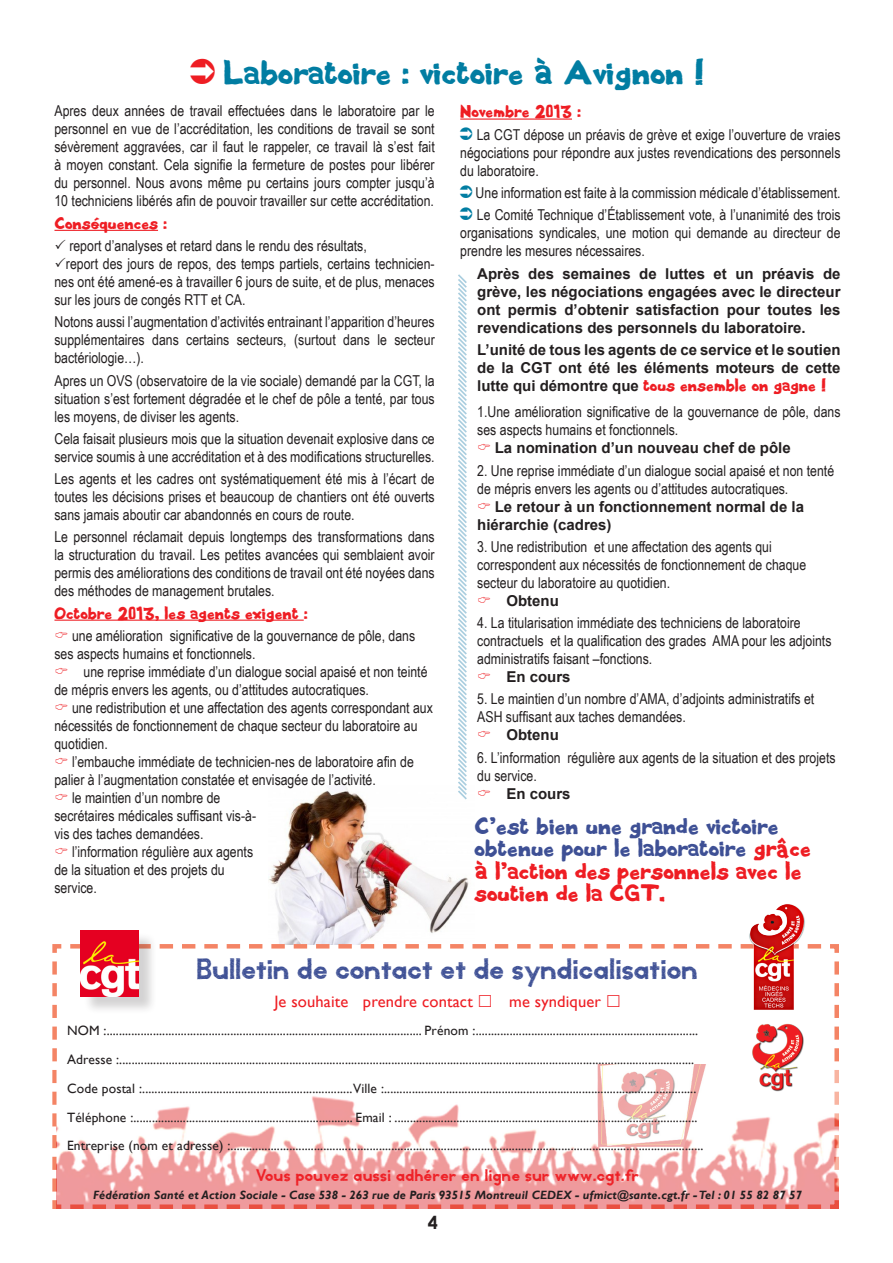
<style>
.page{position:relative;width:893px;height:1263px;background:#fff}
.page>*{position:absolute;margin:0;border:0;box-sizing:border-box;transform-origin:0 0}
.grandTitre{font:30px "Black Metal Sans";color:#017da2}
.txt_courant_3_col{font:21px/22.5px "Black Metal Sans";color:#3e5095}
.inter_2_coul{font:21px "Illuminate";letter-spacing:.03em;color:#3e5095}
.t1{font:700 18px "Century Gothic";color:#231f20}
.txt_courant{font:16.5px "Gill Sans";letter-spacing:.01em;color:#ee1d23}
.txt_courant_3_col-2{font:15px/18px "Arial Narrow";color:#231f20}
.txt_courant_3_col-3{font:700 15px/18px "Arial";color:#231f20;text-align:justify}
.txt_courant_3_col-4{font:15px "Black Metal Sans";color:#ee1d23}
.txt_courant-2{font:13.5px "Gill Sans";letter-spacing:.01em;color:#231f20}
.txt_courant-3{font:italic 700 12px "Gill Sans";letter-spacing:.01em;color:#231f20}
.txt_courant-4{font:12px "Illuminate";letter-spacing:.06em;color:#ee1d23}
.s1{font-family:"Arrowstfb";color:#ee1d23}
.s2{font-family:"Arrowstfb";color:#017da2}
.s3{font-family:"Black Metal Sans";font-weight:400;color:#ee1d23}
.s4{color:#ee1d23}
</style>
<div class="page">
<img style="left:269px;top:786px;width:200px;height:156px">
<hr style="left:54px;top:230px;width:104px;height:1px;background:#ee1d23">
<hr style="left:54px;top:620px;width:250px;height:1px;background:#ee1d23">
<hr style="left:460px;top:119px;width:112px;height:1px;background:#ee1d23">
<svg style="left:52px;top:942px;width:787px;height:267px"></svg>
<img style="left:56px;top:1065px;width:783px;height:144px">
<img style="left:745px;top:1016px;width:66px;height:82px">
<img style="left:747px;top:904px;width:58px;height:108px">
<div style="left:83px;top:932px;width:75px;height:83px;background:#231f20;opacity:.2"></div>
<img style="left:81px;top:930px;width:58px;height:66px">
<svg style="left:456px;top:274px;width:13px;height:527px"></svg>
<svg style="left:479px;top:994px;width:12px;height:12px"></svg>
<svg style="left:607px;top:994px;width:12px;height:12px"></svg>
<p class="grandTitre" style="left:191px;top:49px;width:514px"><span class="s1">L</span> Laboratoire : victoire à Avignon !</p>
<p class="txt_courant_3_col-2" style="left:54px;top:102px;width:382px;text-align:justify">Apres deux années de travail effectuées dans le laboratoire par le personnel en vue de l’accréditation, les conditions de travail se sont sévèrement aggravées, car il faut le rappeler, ce travail là s’est fait à moyen constant. Cela signifie la fermeture de postes pour libérer du personnel. Nous avons même pu certains jours compter jusqu’à 10 techniciens libérés afin de pouvoir travailler sur cette accréditation.</p>
<p class="txt_courant_3_col-4" style="left:54px;top:212px;width:114px">Conséquences :</p>
<p class="txt_courant_3_col-2" style="left:69px;top:236px;width:299px">report d’analyses et retard dans le rendu des résultats,</p>
<p class="txt_courant_3_col-2" style="left:54px;top:254px;width:382px;text-align:justify;text-indent:11px">report des jours de repos, des temps partiels, certains technicien&shy;nes ont été amené-es à travailler 6 jours de suite, et de plus, menaces sur les jours de congés RTT et CA.</p>
<p class="txt_courant_3_col-2" style="left:54px;top:312px;width:382px;text-align:justify">Notons aussi l’augmentation d’activités entrainant l’apparition d’heures supplémentaires dans certains secteurs, (surtout dans le secteur bactériologie…).</p>
<p class="txt_courant_3_col-2" style="left:54px;top:371px;width:382px;text-align:justify">Apres un OVS (observatoire de la vie sociale) demandé par la CGT, la situation s’est fortement dégradée et le chef de pôle a tenté, par tous les moyens, de diviser les agents.</p>
<p class="txt_courant_3_col-2" style="left:54px;top:429px;width:382px">Cela faisait plusieurs mois que la situation devenait explosive dans ce service soumis à une accréditation et à des modifications structurelles.</p>
<p class="txt_courant_3_col-2" style="left:54px;top:469px;width:382px;text-align:justify">Les agents et les cadres ont systématiquement été mis à l’écart de toutes les décisions prises et beaucoup de chantiers ont été ouverts sans jamais aboutir car abandonnés en cours de route.</p>
<p class="txt_courant_3_col-2" style="left:54px;top:527px;width:382px;text-align:justify">Le personnel réclamait depuis longtemps des transformations dans la structuration du travail. Les petites avancées qui semblaient avoir permis des améliorations des conditions de travail ont été noyées dans des méthodes de management brutales.</p>
<p class="txt_courant_3_col-4" style="left:54px;top:601px;width:255px">Octobre 2013, les agents exigent :</p>
<p class="txt_courant_3_col-2" style="left:54px;top:626px;width:362px;text-indent:18px">une amélioration significative de la gouvernance de pôle, dans ses aspects humains et fonctionnels.</p>
<p class="txt_courant_3_col-2" style="left:54px;top:662px;width:375px;text-indent:29px">une reprise immédiate d’un dialogue social apaisé et non teinté de mépris envers les agents, ou d’attitudes autocratiques.</p>
<p class="txt_courant_3_col-2" style="left:54px;top:698px;width:380px;text-indent:18px">une redistribution et une affectation des agents correspondant aux nécessités de fonctionnement de chaque secteur du laboratoire au quotidien.</p>
<p class="txt_courant_3_col-2" style="left:54px;top:752px;width:361px;text-indent:18px">l’embauche immédiate de technicien-nes de laboratoire afin de palier à l’augmentation constatée et envisagée de l’activité.</p>
<p class="txt_courant_3_col-2" style="left:54px;top:788px;width:203px;text-indent:18px">le maintien d’un nombre de secrétaires médicales suffisant vis-à&shy;vis des taches demandées.</p>
<p class="txt_courant_3_col-2" style="left:54px;top:842px;width:200px;text-indent:18px">l’information régulière aux agents de la situation et des projets du service.</p>
<p class="txt_courant_3_col-4" style="left:460px;top:100px;width:122px">Novembre 2013 :</p>
<p class="txt_courant_3_col-2" style="left:460px;top:125px;width:382px;text-align:justify"><span class="s2">L</span> La CGT dépose un préavis de grève et exige l’ouverture de vraies négociations pour répondre aux justes revendications des personnels du laboratoire.</p>
<p class="txt_courant_3_col-2" style="left:460px;top:183px;width:382px"><span class="s2">L</span> Une information est faite à la commission médicale d’établissement.</p>
<p class="txt_courant_3_col-2" style="left:460px;top:205px;width:382px;text-align:justify"><span class="s2">L</span> Le Comité Technique d’Établissement vote, à l’unanimité des trois organisations syndicales, une motion qui demande au directeur de prendre les mesures nécessaires.</p>
<p class="txt_courant_3_col-3" style="left:477px;top:264px;width:365px">Après des semaines de luttes et un préavis de grève, les négociations engagées avec le directeur ont permis d’obtenir satisfaction pour toutes les revendications des personnels du laboratoire.</p>
<p class="txt_courant_3_col-3" style="left:477px;top:341px;width:365px">L’unité de tous les agents de ce service et le soutien de la CGT ont été les éléments moteurs de cette lutte qui démontre que <span class="s3">tous ensemble on gagne !</span></p>
<p class="txt_courant_3_col-2" style="left:477px;top:402px;width:365px">1.Une amélioration significative de la gouvernance de pôle, dans ses aspects humains et fonctionnels.</p>
<p class="txt_courant_3_col-3" style="left:495px;top:439px;width:297px">La nomination d’un nouveau chef de pôle</p>
<p class="txt_courant_3_col-2" style="left:477px;top:461px;width:358px">2. Une reprise immédiate d’un dialogue social apaisé et non tenté de mépris envers les agents ou d’attitudes autocratiques.</p>
<p class="txt_courant_3_col-3" style="left:477px;top:497px;width:328px;text-indent:18px">Le retour à un fonctionnement normal de la hiérarchie (cadres)</p>
<p class="txt_courant_3_col-2" style="left:477px;top:537px;width:330px">3. Une redistribution et une affectation des agents qui correspondent aux nécessités de fonctionnement de chaque secteur du laboratoire au quotidien.</p>
<p class="txt_courant_3_col-3" style="left:506px;top:592px;width:54px">Obtenu</p>
<p class="txt_courant_3_col-2" style="left:477px;top:613px;width:356px">4. La titularisation immédiate des techniciens de laboratoire contractuels et la qualification des grades AMA pour les adjoints administratifs faisant –fonctions.</p>
<p class="txt_courant_3_col-3" style="left:506px;top:668px;width:66px">En cours</p>
<p class="txt_courant_3_col-2" style="left:477px;top:689px;width:339px">5. Le maintien d’un nombre d’AMA, d’adjoints administratifs et<br>ASH suffisant aux taches demandées.</p>
<p class="txt_courant_3_col-3" style="left:506px;top:726px;width:54px">Obtenu</p>
<p class="txt_courant_3_col-2" style="left:477px;top:748px;width:360px">6. L’information régulière aux agents de la situation et des projets du service.</p>
<p class="txt_courant_3_col-3" style="left:506px;top:784px;width:66px">En cours</p>
<p class="txt_courant_3_col" style="left:475px;top:815px;width:338px">C’est bien une grande victoire obtenue pour le laboratoire <span class="s4">grâce à l’action des personnels avec le soutien de la CGT.</span></p>
<p class="inter_2_coul" style="left:197px;top:959px;width:502px">Bulletin de contact et de syndicalisation</p>
<p class="txt_courant" style="left:275px;top:991px;width:200px">Je souhaite prendre contact</p>
<p class="txt_courant" style="left:509px;top:991px;width:93px">me syndiquer</p>
<p class="txt_courant-2" style="left:67px;top:1023px;width:633px">NOM :...................................................................................................... Prénom :........................................................................</p>
<p class="txt_courant-2" style="left:67px;top:1051px;width:629px">Adresse :..........................................................................................................................................................................................</p>
<p class="txt_courant-2" style="left:67px;top:1080px;width:631px">Code postal :....................................................................Ville :.....................................................................................................</p>
<p class="txt_courant-2" style="left:67px;top:1109px;width:632px">Téléphone :....................................................................... Email : ..................................................................................................</p>
<p class="txt_courant-2" style="left:67px;top:1138px;width:638px">Entreprise (nom et adresse) :.........................................................................................................................................................</p>
<p class="txt_courant-4" style="left:256px;top:1170px;width:384px">Vous pouvez aussi adhérer en ligne sur www.cgt.fr</p>
<p class="txt_courant-3" style="left:93px;top:1187px;width:710px">Fédération Santé et Action Sociale - Case 538 - 263 rue de Paris 93515 Montreuil CEDEX - ufmict@sante.cgt.fr - Tel : 01 55 82 87 57</p>
<p class="t1" style="left:428px;top:1208px;width:12px">4</p>
</div>
